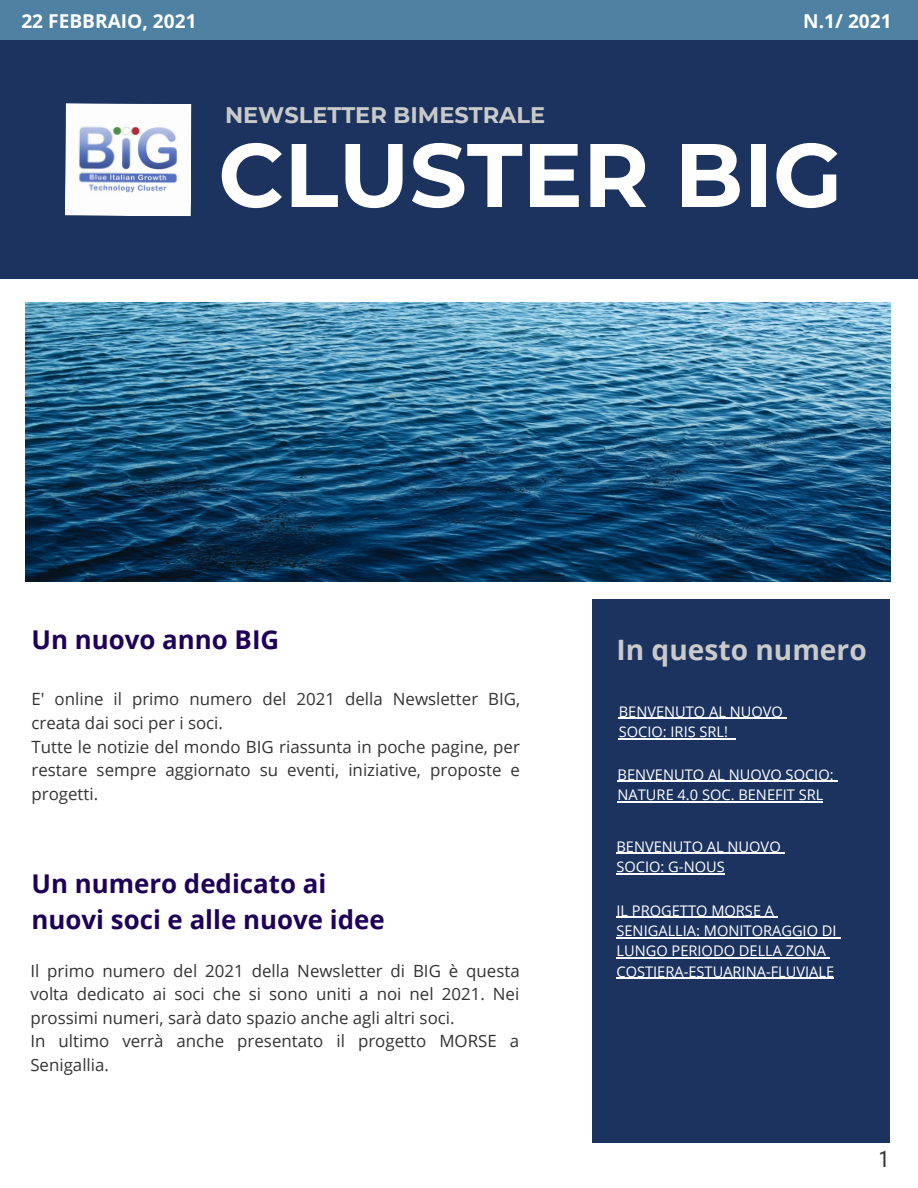
<style>
.page{position:relative;width:918px;height:1188px;background:#fff}
.page>*{position:absolute;margin:0;border:0;box-sizing:border-box;transform-origin:0 0}
.t1{font:700 90px "Montserrat";color:#fff}
.t2{font:700 28.2px "Open Sans";color:#cacaca}
.t3{font:700 25.8px/36px "Open Sans";color:#1f0059}
.t4{font:700 22.5px "Montserrat";color:#cacaca}
.t5{font:22.5px "Roboto Condensed";color:#333}
.t6{font:700 19.2px "Open Sans";color:#fff}
.t7{font:16.8px/23.7px "Open Sans";color:#333}
.t8{font:14.7px/20.2px "Open Sans";color:#fff}
</style>
<div class="page">
<img style="left:26px;top:303px;width:865px;height:279px">
<div style="left:593px;top:600px;width:297px;height:543px;background:#1c335f"></div>
<div style="left:0;top:0;width:918px;height:43px;background:#4f82a2"></div>
<div style="left:0;top:40px;width:918px;height:239px;background:#1c335f"></div>
<img style="left:65px;top:103px;width:127px;height:113px">
<hr style="left:619px;top:718px;width:164px;height:1px;background:#fff">
<hr style="left:619px;top:738px;width:109px;height:1px;background:#fff">
<hr style="left:618px;top:781px;width:216px;height:1px;background:#fff">
<hr style="left:618px;top:801px;width:205px;height:1px;background:#fff">
<hr style="left:617px;top:853px;width:164px;height:1px;background:#fff">
<hr style="left:617px;top:873px;width:108px;height:1px;background:#fff">
<hr style="left:617px;top:917px;width:157px;height:1px;background:#fff">
<hr style="left:617px;top:937px;width:220px;height:1px;background:#fff">
<hr style="left:617px;top:957px;width:209px;height:1px;background:#fff">
<hr style="left:617px;top:978px;width:217px;height:1px;background:#fff">
<p class="t6" style="left:21px;top:8px;width:177px">22 FEBBRAIO, 2021</p>
<p class="t6" style="left:803px;top:8px;width:90px">N.1/ 2021</p>
<h3 class="t4" style="left:225px;top:98px;width:322px">NEWSLETTER BIMESTRALE</h3>
<h1 class="t1" style="left:218px;top:110px;width:626px">CLUSTER BIG</h1>
<h3 class="t3" style="left:32px;top:621px;width:249px">Un nuovo anno BIG</h3>
<p class="t7" style="left:32px;top:687px;width:490px">E' online il primo numero del 2021 della Newsletter BIG, creata dai soci per i soci.<br>Tutte le notizie del mondo BIG riassunta in poche pagine, per restare sempre aggiornato su eventi, iniziative, proposte e progetti.</p>
<h3 class="t3" style="left:32px;top:865px;width:355px">Un numero dedicato ai nuovi soci e alle nuove idee</h3>
<p class="t7" style="left:30px;top:958px;width:491px">Il primo numero del 2021 della Newsletter di BIG è questa volta dedicato ai soci che si sono uniti a noi nel 2021. Nei prossimi numeri, sarà dato spazio anche agli altri soci.<br>In ultimo verrà anche presentato il progetto MORSE a Senigallia.</p>
<h2 class="t2" style="left:616px;top:630px;width:252px">In questo numero</h2>
<p class="t8" style="left:619px;top:701px;width:166px">BENVENUTO AL NUOVO<br>SOCIO: IRIS SRL!</p>
<p class="t8" style="left:618px;top:764px;width:218px">BENVENUTO AL NUOVO SOCIO:<br>NATURE 4.0 SOC. BENEFIT SRL</p>
<p class="t8" style="left:616px;top:836px;width:166px">BENVENUTO AL NUOVO<br>SOCIO: G-NOUS</p>
<p class="t8" style="left:616px;top:900px;width:222px">IL PROGETTO MORSE A<br>SENIGALLIA: MONITORAGGIO DI<br>LUNGO PERIODO DELLA ZONA<br>COSTIERA-ESTUARINA-FLUVIALE</p>
<h3 class="t5" style="left:879px;top:1143px;width:13px">1</h3>
</div>
